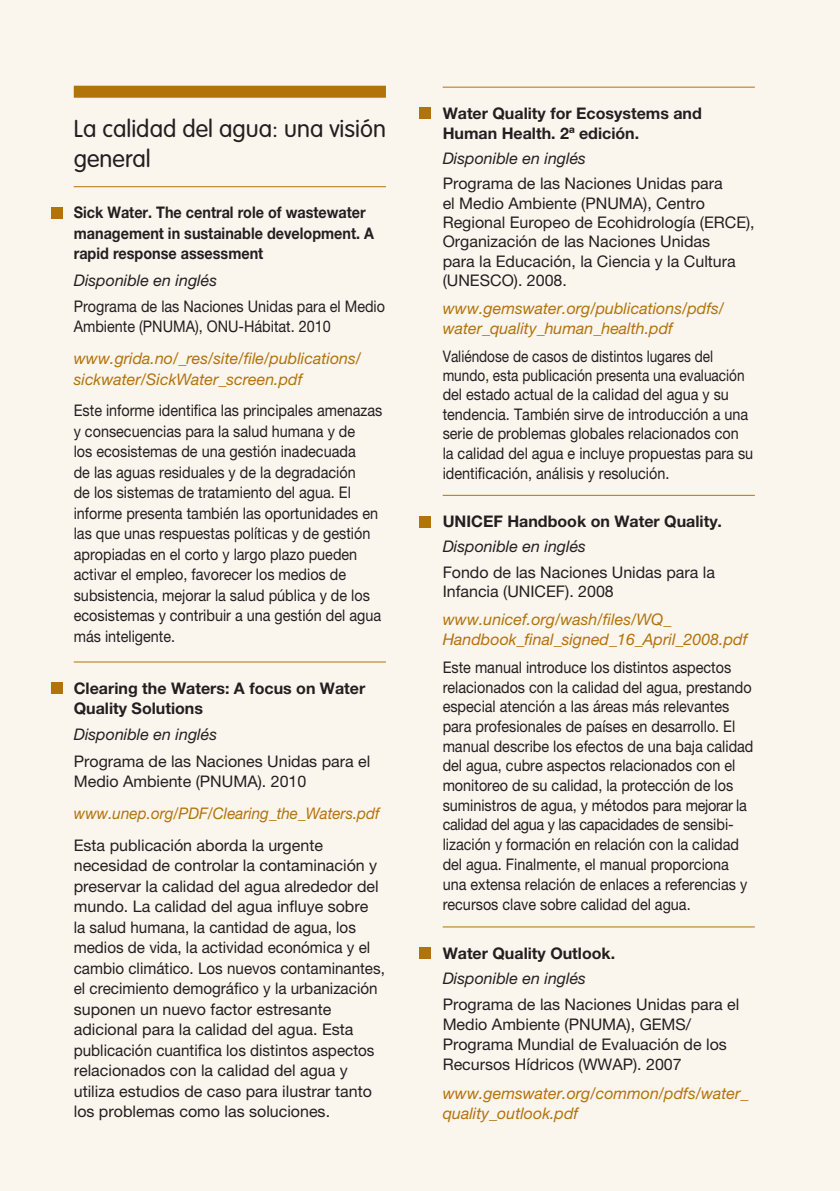
<style>
.page{position:relative;width:840px;height:1191px;background:#fff}
.page>*{position:absolute;margin:0;border:0;box-sizing:border-box;transform-origin:0 0}
.t1{font:300 24px/29.2px "VAG Rounded Std";color:#231f20}
.t2{font:16px/20.4px "Helvetica Neue";color:#231f20;scale:.9 1}
.t3{font:16px/20.4px "Helvetica Neue";color:#231f20}
.t4{font:16px/19.6px "Helvetica Neue";color:#231f20;scale:.85 1}
.t5{font:italic 16px/20.4px "Helvetica Neue";color:#b2730b}
.t6{font:700 16px/20.4px "Helvetica Neue";color:#231f20}
.t7{font:700 16px/20.4px "Helvetica Neue";color:#231f20;scale:.9 1}
.t8{font:italic 16px "Helvetica Neue";color:#231f20}
.t9{font:italic 16px "Helvetica Neue";color:#b2730b;scale:.95 1}
</style>
<div class="page">
<div style="left:0;top:0;width:839px;height:1191px;background:#faf5ed"></div>
<hr style="left:839px;top:0;width:1px;height:1191px;background:#faf5ed">
<div style="left:74px;top:86px;width:312px;height:12px;background:#b2730b"></div>
<hr style="left:74px;top:186px;width:312px;height:1px;background:#b2730b">
<hr style="left:74px;top:661px;width:312px;height:1px;background:#b2730b">
<hr style="left:442px;top:87px;width:312px;height:1px;background:#b2730b">
<hr style="left:442px;top:495px;width:312px;height:1px;background:#b2730b">
<hr style="left:442px;top:926px;width:312px;height:1px;background:#b2730b">
<div style="left:51px;top:207px;width:11px;height:11px;background:#b2730b"></div>
<div style="left:51px;top:682px;width:11px;height:11px;background:#b2730b"></div>
<div style="left:419px;top:107px;width:11px;height:11px;background:#b2730b"></div>
<div style="left:419px;top:516px;width:11px;height:11px;background:#b2730b"></div>
<div style="left:419px;top:947px;width:11px;height:11px;background:#b2730b"></div>
<h1 class="t1" style="left:74px;top:116px;width:313px">La calidad del agua: una visión general</h1>
<p class="t7" style="left:74px;top:204px;width:335px">Sick Water. The central role of wastewater management in sustainable development. A rapid response assessment</p>
<p class="t8" style="left:74px;top:274px;width:145px">Disponible en inglés</p>
<p class="t2" style="left:74px;top:297px;width:347px">Programa de las Naciones Unidas para el Medio<br>Ambiente (PNUMA), ONU-Hábitat. 2010</p>
<p class="t5" style="left:74px;top:349px;width:289px">www.grida.no/_res/site/file/publications/ sickwater/SickWater_screen.pdf</p>
<p class="t2" style="left:74px;top:402px;width:344px">Este informe identifica las principales amenazas y consecuencias para la salud humana y de<br>los ecosistemas de una gestión inadecuada<br>de las aguas residuales y de la degradación<br>de los sistemas de tratamiento del agua. El informe presenta también las oportunidades en las que unas respuestas políticas y de gestión apropiadas en el corto y largo plazo pueden activar el empleo, favorecer los medios de subsistencia, mejorar la salud pública y de los ecosistemas y contribuir a una gestión del agua más inteligente.</p>
<p class="t6" style="left:74px;top:679px;width:293px">Clearing the Waters: A focus on Water<br>Quality Solutions</p>
<p class="t8" style="left:74px;top:729px;width:145px">Disponible en inglés</p>
<p class="t3" style="left:74px;top:752px;width:298px">Programa de las Naciones Unidas para el<br>Medio Ambiente (PNUMA). 2010</p>
<p class="t9" style="left:74px;top:807px;width:323px">www.unep.org/PDF/Clearing_the_Waters.pdf</p>
<p class="t3" style="left:74px;top:836px;width:312px">Esta publicación aborda la urgente necesidad de controlar la contaminación y preservar la calidad del agua alrededor del mundo. La calidad del agua influye sobre<br>la salud humana, la cantidad de agua, los medios de vida, la actividad económica y el cambio climático. Los nuevos contaminantes, el crecimiento demográfico y la urbanización suponen un nuevo factor estresante adicional para la calidad del agua. Esta publicación cuantifica los distintos aspectos relacionados con la calidad del agua y utiliza estudios de caso para ilustrar tanto los problemas como las soluciones.</p>
<p class="t6" style="left:442px;top:105px;width:260px">Water Quality for Ecosystems and<br>Human Health. 2ª edición.</p>
<p class="t8" style="left:442px;top:152px;width:145px">Disponible en inglés</p>
<p class="t3" style="left:442px;top:175px;width:313px;line-height:19.4px">Programa de las Naciones Unidas para<br>el Medio Ambiente (PNUMA), Centro Regional Europeo de Ecohidrología (ERCE), Organización de las Naciones Unidas<br>para la Educación, la Ciencia y la Cultura (UNESCO). 2008.</p>
<p class="t5" style="left:442px;top:300px;width:283px;line-height:19.4px">www.gemswater.org/publications/pdfs/ water_quality_human_health.pdf</p>
<p class="t4" style="left:442px;top:347px;width:366px">Valiéndose de casos de distintos lugares del mundo, esta publicación presenta una evaluación del estado actual de la calidad del agua y su tendencia. También sirve de introducción a una serie de problemas globales relacionados con la calidad del agua e incluye propuestas para su identificación, análisis y resolución.</p>
<p class="t6" style="left:442px;top:512px;width:281px">UNICEF Handbook on Water Quality.</p>
<p class="t8" style="left:442px;top:541px;width:145px">Disponible en inglés</p>
<p class="t3" style="left:442px;top:563px;width:274px;line-height:19.6px">Fondo de las Naciones Unidas para la<br>Infancia (UNICEF). 2008</p>
<p class="t5" style="left:442px;top:611px;width:306px;line-height:19.6px">www.unicef.org/wash/files/WQ_<br>Handbook_final_signed_16_April_2008.pdf</p>
<p class="t2" style="left:442px;top:659px;width:346px;line-height:19.8px">Este manual introduce los distintos aspectos relacionados con la calidad del agua, prestando especial atención a las áreas más relevantes para profesionales de países en desarrollo. El manual describe los efectos de una baja calidad del agua, cubre aspectos relacionados con el monitoreo de su calidad, la protección de los suministros de agua, y métodos para mejorar la calidad del agua y las capacidades de sensibi&shy;lización y formación en relación con la calidad del agua. Finalmente, el manual proporciona una extensa relación de enlaces a referencias y recursos clave sobre calidad del agua.</p>
<p class="t6" style="left:442px;top:944px;width:174px">Water Quality Outlook.</p>
<p class="t8" style="left:442px;top:973px;width:145px">Disponible en inglés</p>
<p class="t3" style="left:442px;top:995px;width:298px">Programa de las Naciones Unidas para el Medio Ambiente (PNUMA), GEMS/ Programa Mundial de Evaluación de los Recursos Hídricos (WWAP). 2007</p>
<p class="t5" style="left:442px;top:1084px;width:307px">www.gemswater.org/common/pdfs/water_ quality_outlook.pdf</p>
</div>
